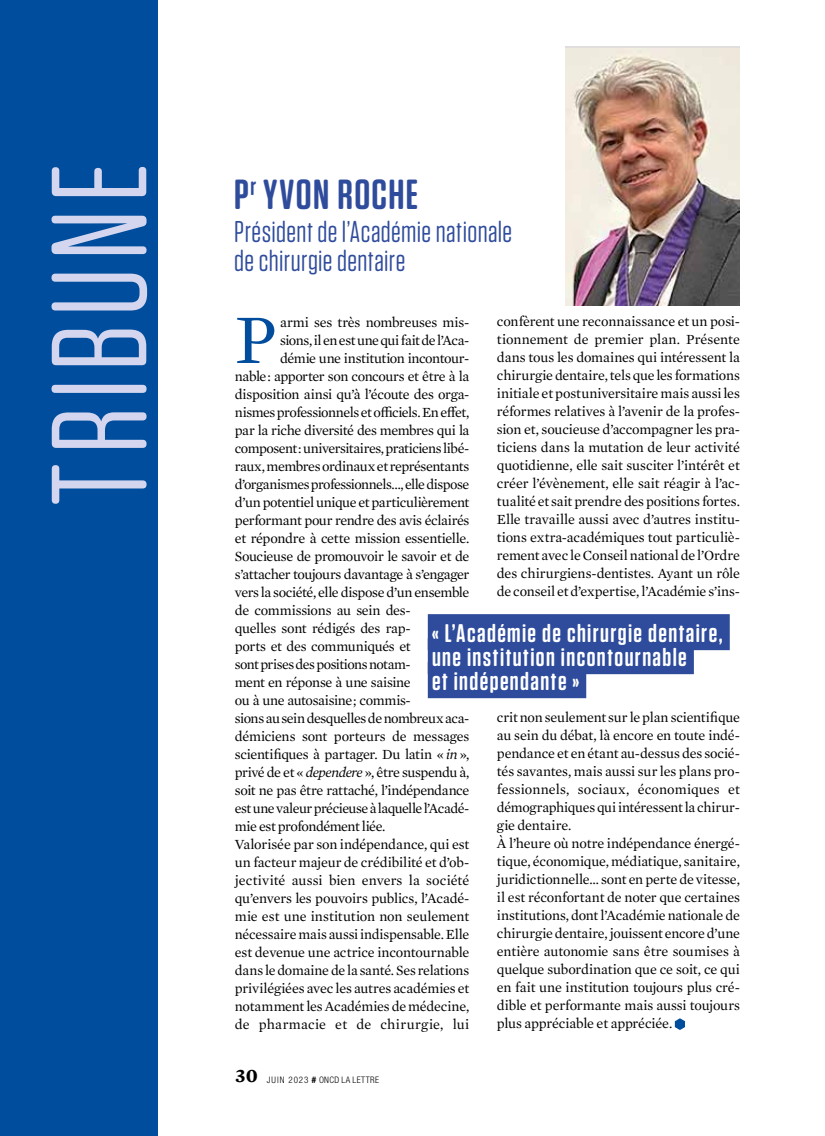
<style>
.page{position:relative;width:825px;height:1136px;background:#fff}
.page>*{position:absolute;margin:0;border:0;box-sizing:border-box;transform-origin:0 0}
.t1{font:135px "Tungsten Rounded";letter-spacing:.055em;color:#d3d6ee}
.t2{font:70.8px "Mercury Text G1";color:#004d9d}
.t3{font:600 42px "Tungsten Rounded";letter-spacing:.035em;color:#2f4c9c}
.t4{font:30px/28.5px "Tungsten Rounded";letter-spacing:.015em;color:#2f4c9c}
.t5{font:600 25.5px/24px "Tungsten Rounded";letter-spacing:.055em;color:#fff}
.t6{font:14.25px/18px "Mercury Text G1";letter-spacing:-.02em;color:#000;text-align:justify}
.t7{font:14.25px "Mercury Text G1";color:#000}
.t8{font:14.25px "Mercury Text G1";letter-spacing:.02em;color:#000}
.t9{font:14.25px "Mercury Text G1";letter-spacing:-.04em;color:#000}
.t10{font:300 condensed 9px "Helvetica Neue LT Std";letter-spacing:.07em;color:#000}
.s1{font-style:italic}
.s2{font-family:"Helvetica Neue";font-weight:700;font-style:italic;font-stretch:normal}
</style>
<div class="page">
<img style="left:566px;top:48px;width:174px;height:257px">
<div style="left:0;top:0;width:158px;height:1135px;background:#004d9d"></div>
<svg style="left:675px;top:1018px;width:10px;height:11px"></svg>
<div style="left:428px;top:614px;width:302px;height:36px;background:#2f4c9c"></div>
<div style="left:428px;top:638px;width:266px;height:36px;background:#2f4c9c"></div>
<div style="left:428px;top:662px;width:158px;height:36px;background:#2f4c9c"></div>
<h1 class="t1" style="left:29px;top:505px;width:343px;rotate:-90deg">TRIBUNE</h1>
<h3 class="t3" style="left:234px;top:172px;width:186px">P<sup>r</sup> YVON ROCHE</h3>
<h3 class="t4" style="left:234px;top:218px;width:279px">Président de l’Académie nationale de chirurgie dentaire</h3>
<p class="t6" style="left:497px;top:311px;width:245px">confèrent une reconnaissance et un posi&shy;tionnement de premier plan. Présente dans tous les domaines qui intéressent la chirurgie dentaire, tels que les formations initiale et postuniversitaire mais aussi les réformes relatives à l’avenir de la profes&shy;sion et, soucieuse d’accompagner les pra&shy;ticiens dans la mutation de leur activité quotidienne, elle sait susciter l’intérêt et créer l’évènement, elle sait réagir à l’ac&shy;tualité et sait prendre des positions fortes.<br>Elle travaille aussi avec d’autres institu&shy;tions extra-académiques tout particuliè&shy;rement avec le Conseil national de l’Ordre des chirurgiens-dentistes. Ayant un rôle de conseil et d’expertise, l’Académie s’ins-</p>
<h2 class="t2" style="left:235px;top:288px;width:44px">P</h2>
<p class="t6" style="left:280px;top:312px;width:191px">armi ses très nombreuses mis-</p>
<p class="t6" style="left:280px;top:330px;width:191px">sions, il en est une qui fait de l’Aca-</p>
<p class="t6" style="left:280px;top:348px;width:191px">démie une institution incontour-</p>
<p class="t6" style="left:235px;top:366px;width:236px">nable : apporter son concours et être à la</p>
<p class="t6" style="left:235px;top:384px;width:236px">disposition ainsi qu’à l’écoute des orga-</p>
<p class="t6" style="left:235px;top:402px;width:236px">nismes professionnels et officiels. En effet,</p>
<p class="t6" style="left:235px;top:420px;width:236px">par la riche diversité des membres qui la</p>
<p class="t6" style="left:235px;top:438px;width:236px">composent : universitaires, praticiens libé-</p>
<p class="t6" style="left:235px;top:456px;width:236px">raux, membres ordinaux et représentants</p>
<p class="t6" style="left:235px;top:474px;width:236px">d’organismes professionnels…, elle dispose</p>
<p class="t6" style="left:235px;top:492px;width:236px">d’un potentiel unique et particulièrement</p>
<p class="t6" style="left:235px;top:510px;width:236px">performant pour rendre des avis éclairés</p>
<p class="t6" style="left:235px;top:528px;width:236px">et répondre à cette mission essentielle.</p>
<p class="t6" style="left:235px;top:546px;width:236px">Soucieuse de promouvoir le savoir et de</p>
<p class="t6" style="left:235px;top:564px;width:236px">s’attacher toujours davantage à s’engager</p>
<p class="t6" style="left:235px;top:582px;width:236px">vers la société, elle dispose d’un ensemble</p>
<p class="t6" style="left:235px;top:600px;width:177px">de commissions au sein des-</p>
<p class="t6" style="left:235px;top:618px;width:177px">quelles sont rédigés des rap-</p>
<p class="t6" style="left:235px;top:636px;width:177px">ports et des communiqués et</p>
<p class="t6" style="left:235px;top:654px;width:177px">sont prises des positions notam-</p>
<p class="t6" style="left:235px;top:672px;width:177px">ment en réponse à une saisine</p>
<p class="t6" style="left:235px;top:690px;width:177px">ou à une autosaisine ; commis-</p>
<p class="t6" style="left:235px;top:708px;width:236px">sions au sein desquelles de nombreux aca-</p>
<p class="t6" style="left:235px;top:726px;width:236px">démiciens sont porteurs de messages</p>
<p class="t6" style="left:235px;top:744px;width:236px">scientifiques à partager. Du latin « <span class="s1">in</span> »,</p>
<p class="t6" style="left:235px;top:762px;width:236px">privé de et « <span class="s1">dependere</span> », être suspendu à,</p>
<p class="t6" style="left:235px;top:780px;width:236px">soit ne pas être rattaché, l’indépendance</p>
<p class="t6" style="left:235px;top:798px;width:236px">est une valeur précieuse à laquelle l’Acadé-</p>
<p class="t9" style="left:235px;top:816px;width:152px">mie est profondément liée.</p>
<p class="t6" style="left:235px;top:834px;width:236px">Valorisée par son indépendance, qui est</p>
<p class="t6" style="left:235px;top:852px;width:236px">un facteur majeur de crédibilité et d’ob-</p>
<p class="t7" style="left:235px;top:870px;width:236px">jectivité aussi bien envers la société</p>
<p class="t6" style="left:235px;top:888px;width:236px">qu’envers les pouvoirs publics, l’Acadé-</p>
<p class="t6" style="left:235px;top:906px;width:236px">mie est une institution non seulement</p>
<p class="t6" style="left:235px;top:924px;width:236px">nécessaire mais aussi indispensable. Elle</p>
<p class="t6" style="left:235px;top:942px;width:236px">est devenue une actrice incontournable</p>
<p class="t6" style="left:235px;top:960px;width:236px">dans le domaine de la santé. Ses relations</p>
<p class="t6" style="left:235px;top:978px;width:236px">privilégiées avec les autres académies et</p>
<p class="t6" style="left:235px;top:996px;width:236px">notamment les Académies de médecine,</p>
<p class="t8" style="left:235px;top:1014px;width:236px">de pharmacie et de chirurgie, lui</p>
<h3 class="t5" style="left:432px;top:621px;width:292px">« L’Académie de chirurgie dentaire, une institution incontournable<br>et indépendante »</h3>
<p class="t6" style="left:497px;top:707px;width:245px;text-align:left">crit non seulement sur le plan scientifique au sein du débat, là encore en toute indé&shy;pendance et en étant au-dessus des socié&shy;tés savantes, mais aussi sur les plans pro&shy;fessionnels, sociaux, économiques et démographiques qui intéressent la chirur&shy;gie dentaire.<br>À l’heure où notre indépendance énergé&shy;tique, économique, médiatique, sanitaire, juridictionnelle… sont en perte de vitesse, il est réconfortant de noter que certaines institutions, dont l’Académie nationale de chirurgie dentaire, jouissent encore d’une entière autonomie sans être soumises à quelque subordination que ce soit, ce qui en fait une institution toujours plus cré&shy;dible et performante mais aussi toujours plus appréciable et appréciée.</p>
<p class="t10" style="left:235px;top:1074px;width:145px"><sup>30</sup> JUIN 2023 <span class="s2">#</span> ONCD LA LETTRE</p>
</div>
